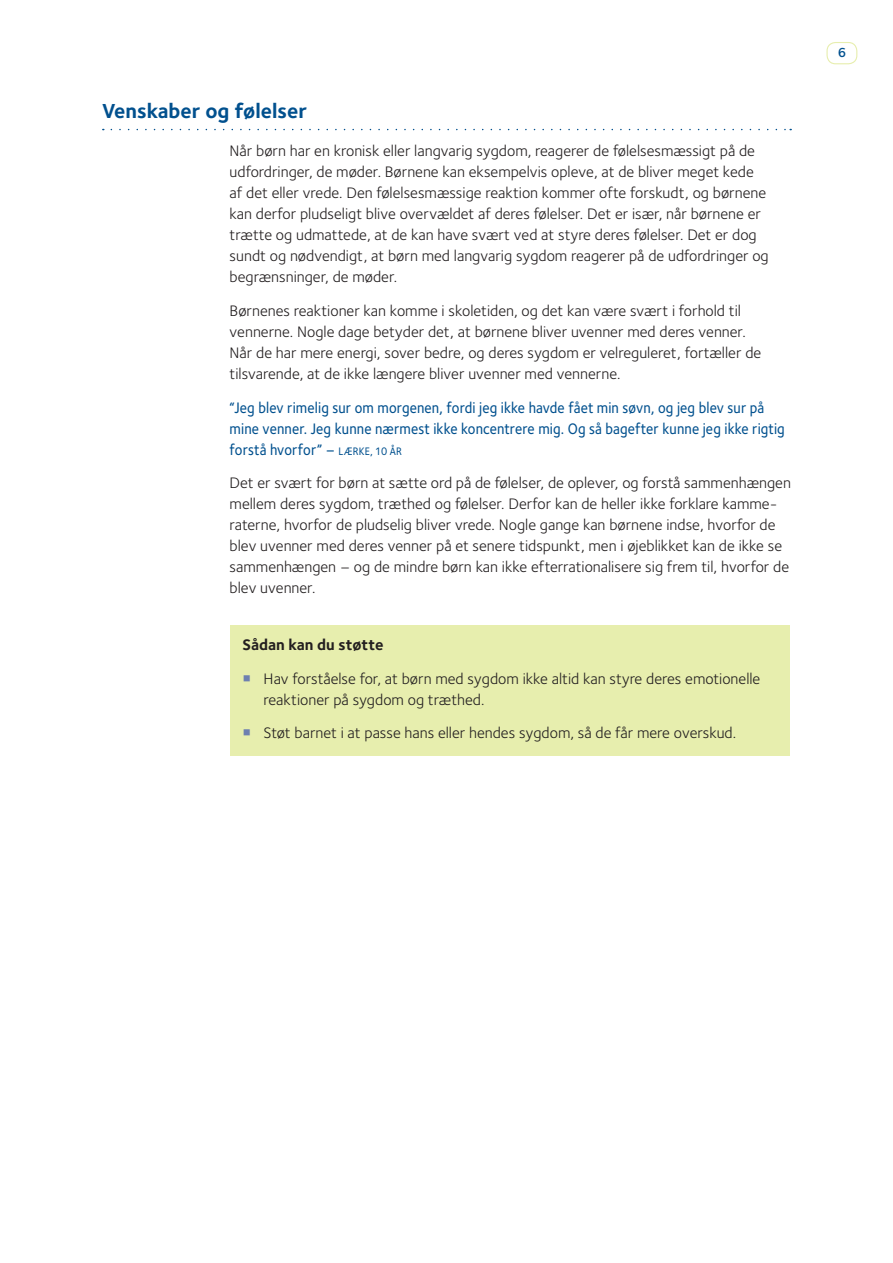
<style>
.page{position:relative;width:893px;height:1263px;background:#fff}
.page>*{position:absolute;margin:0;border:0;box-sizing:border-box;transform-origin:0 0}
.t1{font:700 21px "Foundry Sterling";color:#01508e}
.t2{font:15.75px/21px "Foundry Sterling";color:#231f20}
.t3{font:500 15.75px/21px "Foundry Sterling";letter-spacing:.01em;color:#01508e;scale:.9 1}
.t4{font:600 13.5px "Foundry Sterling";color:#01508e}
.s1{font-size:11.25px}
.s2{font-weight:700}
.s3{font-family:"Ding One";color:#6e80b0}
</style>
<div class="page">
<div style="left:826px;top:42px;width:31px;height:22px;border:1px solid #e7eeae;border-radius:9px"></div>
<svg style="left:111px;top:129px;width:680px;height:1px"></svg>
<div style="left:230px;top:625px;width:559px;height:130px;background:#e7eeae"></div>
<h1 class="t1" style="left:102px;top:99px;width:207px">Venskaber og følelser</h1>
<p class="t2" style="left:230px;top:140px;width:541px">Når børn har en kronisk eller langvarig sygdom, reagerer de følelsesmæssigt på de udfordringer, de møder. Børnene kan eksempelvis opleve, at de bliver meget kede af det eller vrede. Den følelsesmæssige reaktion kommer ofte forskudt, og børnene kan derfor pludseligt blive overvældet af deres følelser. Det er især, når børnene er trætte og udmattede, at de kan have svært ved at styre deres følelser. Det er dog sundt og nødvendigt, at børn med langvarig sygdom reagerer på de udfordringer og begrænsninger, de møder.</p>
<p class="t2" style="left:230px;top:300px;width:533px">Børnenes reaktioner kan komme i skoletiden, og det kan være svært i forhold til vennerne. Nogle dage betyder det, at børnene bliver uvenner med deres venner.<br>Når de har mere energi, sover bedre, og deres sygdom er velreguleret, fortæller de tilsvarende, at de ikke længere bliver uvenner med vennerne.</p>
<p class="t3" style="left:230px;top:397px;width:618px">“Jeg blev rimelig sur om morgenen, fordi jeg ikke havde fået min søvn, og jeg blev sur på mine venner. Jeg kunne nærmest ikke koncentrere mig. Og så bagefter kunne jeg ikke rigtig forstå hvorfor” – <span class="s1">LÆRKE, 10 ÅR</span></p>
<p class="t2" style="left:230px;top:473px;width:563px">Det er svært for børn at sætte ord på de følelser, de oplever, og forstå sammenhængen mellem deres sygdom, træthed og følelser. Derfor kan de heller ikke forklare kamme&shy;raterne, hvorfor de pludselig bliver vrede. Nogle gange kan børnene indse, hvorfor de blev uvenner med deres venner på et senere tidspunkt, men i øjeblikket kan de ikke se sammenhængen – og de mindre børn kan ikke efterrationalisere sig frem til, hvorfor de blev uvenner.</p>
<p class="t2" style="left:242px;top:628px;width:520px;line-height:33.8px"><span class="s2">Sådan kan du støtte<br></span><span class="s3">§</span> Hav forståelse for, at børn med sygdom ikke altid kan styre deres emotionelle</p>
<p class="t2" style="left:242px;top:682px;width:495px;line-height:33.8px;text-indent:21px">reaktioner på sygdom og træthed.<br><span class="s3">§</span> Støt barnet i at passe hans eller hendes sygdom, så de får mere overskud.</p>
<p class="t4" style="left:838px;top:45px;width:10px">6</p>
</div>
